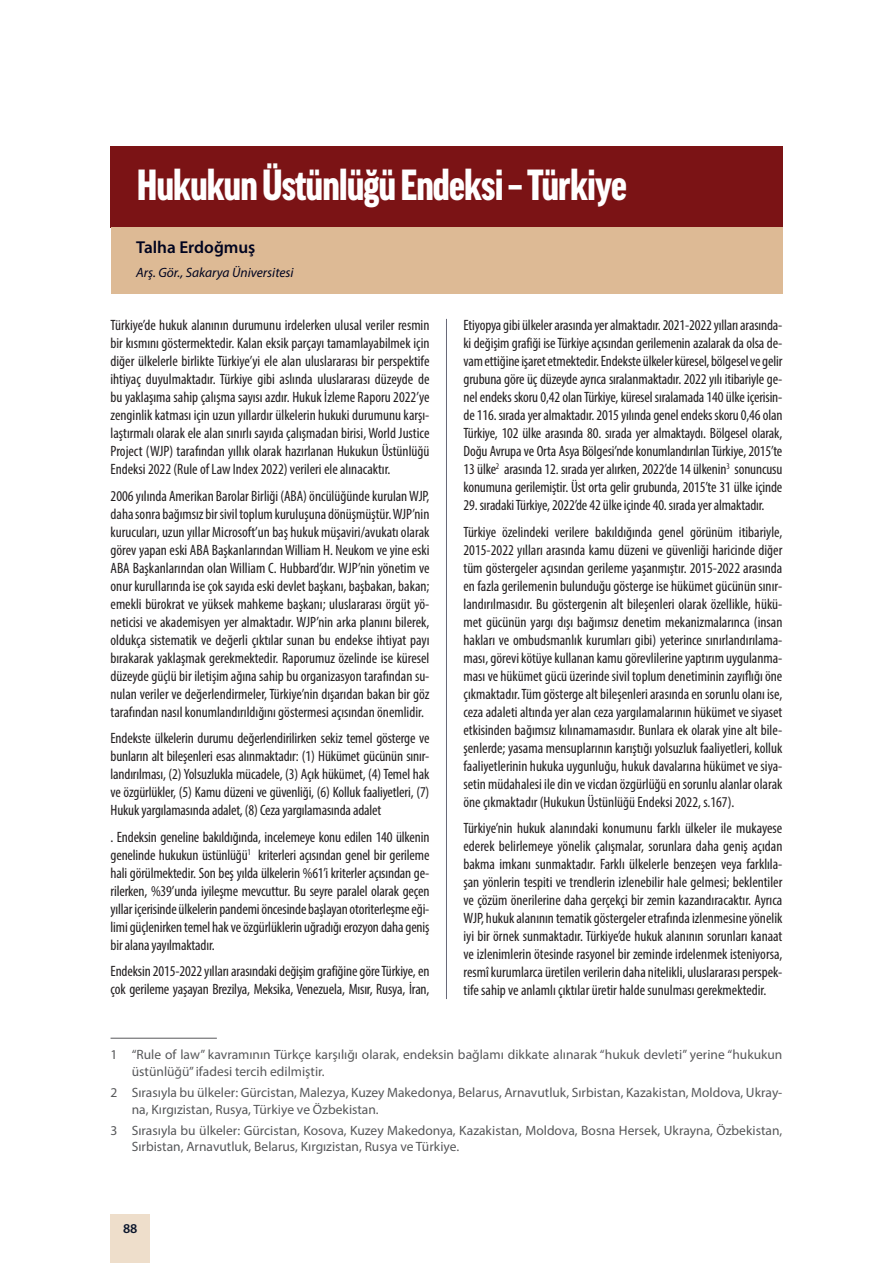
<style>
.page{position:relative;width:893px;height:1263px;background:#fff}
.page>*{position:absolute;margin:0;border:0;box-sizing:border-box;transform-origin:0 0}
.t1{font:900 condensed 42px "Good Pro";letter-spacing:-.02em;color:#fff}
.t2{font:600 17.25px "Myriad Pro";color:#000420}
.t3{font:condensed 15px/18px "Myriad Pro";letter-spacing:-.01em;color:#231f20;text-align:justify}
.t4{font:13.5px/16.5px "Myriad Pro";color:#57585a}
.t5{font:italic 13.5px "Myriad Pro";color:#000420}
.t6{font:600 13.5px "Myriad Pro";color:#0b162c}
</style>
<div class="page">
<div style="left:111px;top:1214px;width:39px;height:49px;background:#eedecb"></div>
<hr style="left:111px;top:1038px;width:106px;height:1px;background:#57585a">
<hr style="left:446px;top:319px;width:1px;height:680px;background:#696a79">
<div style="left:110px;top:146px;width:672px;height:81px;background:#7b1315"></div>
<div style="left:111px;top:227px;width:671px;height:43px;background:#ddba95"></div>
<div style="left:111px;top:257px;width:671px;height:36px;background:#ddba95"></div>
<h1 class="t1" style="left:137px;top:162px;width:491px">Hukukun Üstünlüğü Endeksi – Türkiye</h1>
<p class="t2" style="left:136px;top:236px;width:121px">Talha Erdoğmuş</p>
<p class="t5" style="left:136px;top:264px;width:159px">Arş. Gör., Sakarya Üniversitesi</p>
<p class="t3" style="left:111px;top:316px;width:320px">Türkiye’de hukuk alanının durumunu irdelerken ulusal veriler resmin bir kısmını göstermektedir. Kalan eksik parçayı tamamlayabilmek için diğer ülkelerle birlikte Türkiye’yi ele alan uluslararası bir perspektife ihtiyaç duyulmaktadır. Türkiye gibi aslında uluslararası düzeyde de bu yaklaşıma sahip çalışma sayısı azdır. Hukuk İzleme Raporu 2022’ye zenginlik katması için uzun yıllardır ülkelerin hukuki durumunu karşı&shy;laştırmalı olarak ele alan sınırlı sayıda çalışmadan birisi, World Justice Project (WJP) tarafından yıllık olarak hazırlanan Hukukun Üstünlüğü Endeksi 2022 (Rule of Law Index 2022) verileri ele alınacaktır.</p>
<p class="t3" style="left:111px;top:487px;width:320px">2006 yılında Amerikan Barolar Birliği (ABA) öncülüğünde kurulan WJP, daha sonra bağımsız bir sivil toplum kuruluşuna dönüşmüştür. WJP’nin kurucuları, uzun yıllar Microsoft’un baş hukuk müşaviri/avukatı olarak görev yapan eski ABA Başkanlarından William H. Neukom ve yine eski ABA Başkanlarından olan William C. Hubbard’dır. WJP’nin yönetim ve onur kurullarında ise çok sayıda eski devlet başkanı, başbakan, bakan; emekli bürokrat ve yüksek mahkeme başkanı; uluslararası örgüt yö&shy;neticisi ve akademisyen yer almaktadır. WJP’nin arka planını bilerek, oldukça sistematik ve değerli çıktılar sunan bu endekse ihtiyat payı bırakarak yaklaşmak gerekmektedir. Raporumuz özelinde ise küresel düzeyde güçlü bir iletişim ağına sahip bu organizasyon tarafından su&shy;nulan veriler ve değerlendirmeler, Türkiye’nin dışarıdan bakan bir göz tarafından nasıl konumlandırıldığını göstermesi açısından önemlidir.</p>
<p class="t3" style="left:111px;top:729px;width:320px">Endekste ülkelerin durumu değerlendirilirken sekiz temel gösterge ve bunların alt bileşenleri esas alınmaktadır: (1) Hükümet gücünün sınır&shy;landırılması, (2) Yolsuzlukla mücadele, (3) Açık hükümet, (4) Temel hak ve özgürlükler, (5) Kamu düzeni ve güvenliği, (6) Kolluk faaliyetleri, (7)<br>Hukuk yargılamasında adalet, (8) Ceza yargılamasında adalet</p>
<p class="t3" style="left:111px;top:828px;width:320px">. Endeksin geneline bakıldığında, incelemeye konu edilen 140 ülkenin genelinde hukukun üstünlüğü<sup>1</sup> kriterleri açısından genel bir gerileme hali görülmektedir. Son beş yılda ülkelerin %61’i kriterler açısından ge&shy;rilerken, %39’unda iyileşme mevcuttur. Bu seyre paralel olarak geçen yıllar içerisinde ülkelerin pandemi öncesinde başlayan otoriterleşme eği&shy;limi güçlenirken temel hak ve özgürlüklerin uğradığı erozyon daha geniş bir alana yayılmaktadır.</p>
<p class="t3" style="left:111px;top:962px;width:320px">Endeksin 2015-2022 yılları arasındaki değişim grafiğine göre Türkiye, en çok gerileme yaşayan Brezilya, Meksika, Venezuela, Mısır, Rusya, İran,</p>
<p class="t3" style="left:463px;top:316px;width:320px">Etiyopya gibi ülkeler arasında yer almaktadır. 2021-2022 yılları arasında&shy;ki değişim grafiği ise Türkiye açısından gerilemenin azalarak da olsa de&shy;vam ettiğine işaret etmektedir. Endekste ülkeler küresel, bölgesel ve gelir grubuna göre üç düzeyde ayrıca sıralanmaktadır. 2022 yılı itibariyle ge&shy;nel endeks skoru 0,42 olan Türkiye, küresel sıralamada 140 ülke içerisin&shy;de 116. sırada yer almaktadır. 2015 yılında genel endeks skoru 0,46 olan Türkiye, 102 ülke arasında 80. sırada yer almaktaydı. Bölgesel olarak, Doğu Avrupa ve Orta Asya Bölgesi’nde konumlandırılan Türkiye, 2015’te 13 ülke<sup>2</sup> arasında 12. sırada yer alırken, 2022’de 14 ülkenin<sup>3</sup> sonuncusu konumuna gerilemiştir. Üst orta gelir grubunda, 2015’te 31 ülke içinde</p>
<p class="t3" style="left:463px;top:492px;width:320px;line-height:26.5px">29. sıradaki Türkiye, 2022’de 42 ülke içinde 40. sırada yer almaktadır.<br>Türkiye özelindeki verilere bakıldığında genel görünüm itibariyle,</p>
<p class="t3" style="left:463px;top:541px;width:320px">2015-2022 yılları arasında kamu düzeni ve güvenliği haricinde diğer tüm göstergeler açısından gerileme yaşanmıştır. 2015-2022 arasında en fazla gerilemenin bulunduğu gösterge ise hükümet gücünün sınır&shy;landırılmasıdır. Bu göstergenin alt bileşenleri olarak özellikle, hükü&shy;met gücünün yargı dışı bağımsız denetim mekanizmalarınca (insan hakları ve ombudsmanlık kurumları gibi) yeterince sınırlandırılama&shy;ması, görevi kötüye kullanan kamu görevlilerine yaptırım uygulanma&shy;ması ve hükümet gücü üzerinde sivil toplum denetiminin zayıflığı öne çıkmaktadır. Tüm gösterge alt bileşenleri arasında en sorunlu olanı ise, ceza adaleti altında yer alan ceza yargılamalarının hükümet ve siyaset etkisinden bağımsız kılınamamasıdır. Bunlara ek olarak yine alt bile&shy;şenlerde; yasama mensuplarının karıştığı yolsuzluk faaliyetleri, kolluk faaliyetlerinin hukuka uygunluğu, hukuk davalarına hükümet ve siya&shy;setin müdahalesi ile din ve vicdan özgürlüğü en sorunlu alanlar olarak öne çıkmaktadır (Hukukun Üstünlüğü Endeksi 2022, s.167).</p>
<p class="t3" style="left:463px;top:819px;width:320px">Türkiye’nin hukuk alanındaki konumunu farklı ülkeler ile mukayese ederek belirlemeye yönelik çalışmalar, sorunlara daha geniş açıdan bakma imkanı sunmaktadır. Farklı ülkelerle benzeşen veya farklıla&shy;şan yönlerin tespiti ve trendlerin izlenebilir hale gelmesi; beklentiler ve çözüm önerilerine daha gerçekçi bir zemin kazandıracaktır. Ayrıca WJP, hukuk alanının tematik göstergeler etrafında izlenmesine yönelik iyi bir örnek sunmaktadır. Türkiye’de hukuk alanının sorunları kanaat ve izlenimlerin ötesinde rasyonel bir zeminde irdelenmek isteniyorsa, resmî kurumlarca üretilen verilerin daha nitelikli, uluslararası perspek&shy;tife sahip ve anlamlı çıktılar üretir halde sunulması gerekmektedir.</p>
<p class="t4" style="left:132px;top:1046px;width:652px;text-indent:-21px">1 “Rule of law” kavramının Türkçe karşılığı olarak, endeksin bağlamı dikkate alınarak “hukuk devleti” yerine “hukukun üstünlüğü” ifadesi tercih edilmiştir.</p>
<p class="t4" style="left:132px;top:1084px;width:652px;text-indent:-21px">2 Sırasıyla bu ülkeler: Gürcistan, Malezya, Kuzey Makedonya, Belarus, Arnavutluk, Sırbistan, Kazakistan, Moldova, Ukray&shy;na, Kırgızistan, Rusya, Türkiye ve Özbekistan.</p>
<p class="t4" style="left:132px;top:1122px;width:652px;text-indent:-21px">3 Sırasıyla bu ülkeler: Gürcistan, Kosova, Kuzey Makedonya, Kazakistan, Moldova, Bosna Hersek, Ukrayna, Özbekistan,<br>Sırbistan, Arnavutluk, Belarus, Kırgızistan, Rusya ve Türkiye.</p>
<p class="t6" style="left:123px;top:1219px;width:16px">88</p>
</div>
